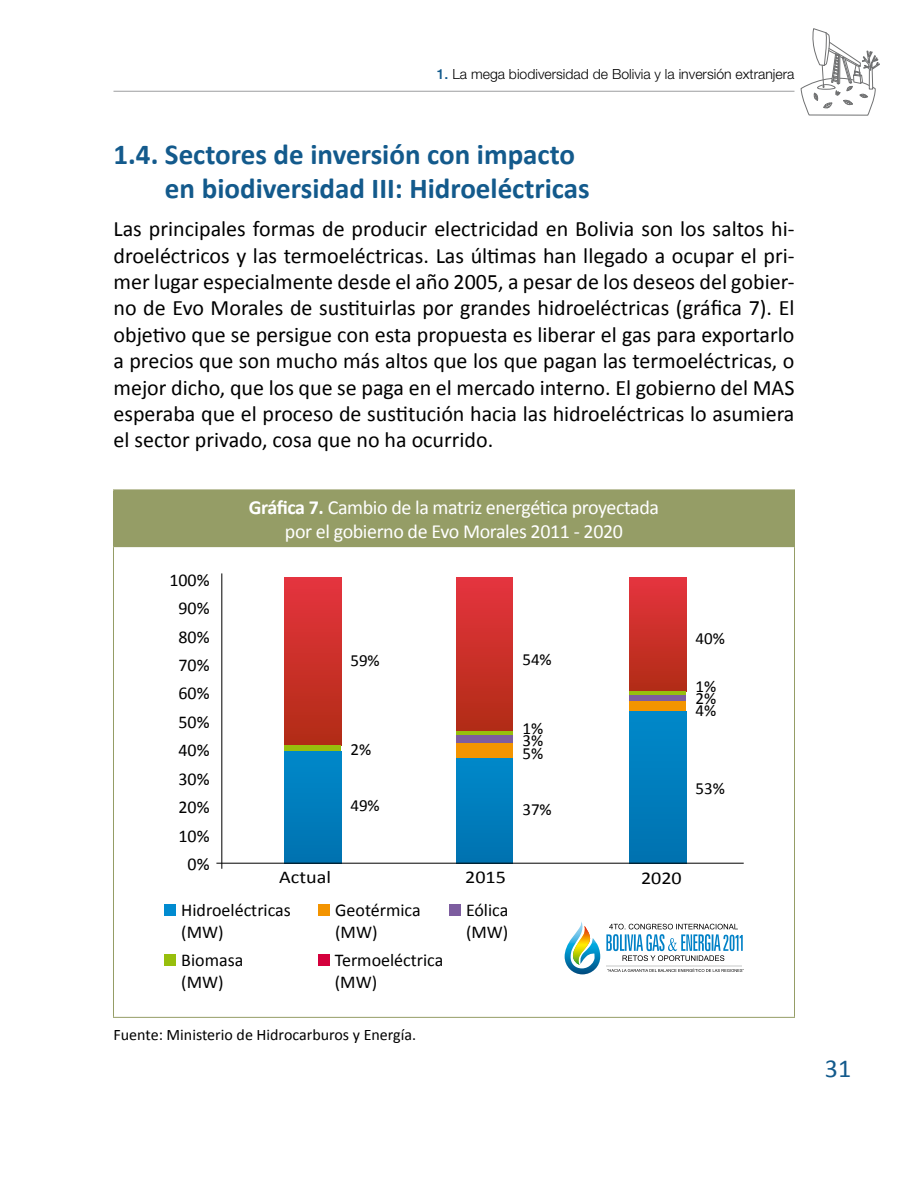
<style>
.page{position:relative;width:908px;height:1191px;background:#fff}
.page>*{position:absolute;margin:0;border:0;box-sizing:border-box;transform-origin:0 0}
.t1{font:700 29px/34.8px "Calibri";color:#135a8c}
.t2{font:26px "Calibri";color:#135a8c}
.t3{font:22px/26.4px "Calibri";color:#000;text-align:justify}
.t4{font:20px/24px "Calibri";letter-spacing:-.02em;color:#fff;text-align:center}
.t5{font:18px/21.6px "Calibri";color:#000}
.t6{font:18px "Calibri";color:#000;scale:1.12 1}
.t7{font:17px/12.6px "Calibri";color:#000;text-align:justify}
.t8{font:16px "Calibri";color:#000}
.t9{font:300 14px "Helvetica Neue";color:#000}
.s1{font-weight:500;color:#135a8c}
.s2{font-weight:700}
</style>
<div class="page">
<hr style="left:113px;top:91px;width:681px;height:1px;background:#9c9e9f">
<svg style="left:800px;top:28px;width:79px;height:87px"></svg>
<div style="left:113px;top:490px;width:681px;height:56px;background:#959d66"></div>
<hr style="left:113px;top:489px;width:681px;height:1px;background:#959d66">
<hr style="left:113px;top:546px;width:681px;height:1px;background:#959d66">
<hr style="left:113px;top:547px;width:1px;height:469px;background:#959d66">
<hr style="left:793px;top:547px;width:1px;height:469px;background:#959d66">
<hr style="left:113px;top:1016px;width:681px;height:1px;background:#959d66">
<div style="left:284px;top:577px;width:57px;height:168px;background:linear-gradient(to bottom,#e5343f,#b22c15)"></div>
<div style="left:456px;top:577px;width:56px;height:154px;background:linear-gradient(to bottom,#e5343f,#b22c15)"></div>
<div style="left:629px;top:577px;width:56px;height:114px;background:linear-gradient(to bottom,#e6343f,#b22c16)"></div>
<div style="left:284px;top:745px;width:57px;height:6px;background:#97bf0d"></div>
<div style="left:284px;top:751px;width:57px;height:112px;background:#007ebd"></div>
<hr style="left:456px;top:731px;width:56px;height:4px;background:#97bf0d">
<div style="left:456px;top:735px;width:56px;height:8px;background:#7d5d9f"></div>
<div style="left:456px;top:743px;width:56px;height:15px;background:#f39400"></div>
<div style="left:456px;top:758px;width:56px;height:106px;background:#007ebd"></div>
<hr style="left:629px;top:691px;width:56px;height:4px;background:#97bf0d">
<div style="left:629px;top:695px;width:56px;height:6px;background:#7d5d9f"></div>
<div style="left:629px;top:701px;width:56px;height:10px;background:#f39400"></div>
<div style="left:629px;top:711px;width:56px;height:153px;background:#007ebd"></div>
<svg style="left:564px;top:922px;width:36px;height:52px"></svg>
<hr style="left:606px;top:965px;width:136px;height:2px;background:#e2e3e3">
<svg style="left:607px;top:968px;width:136px;height:4px"></svg>
<svg style="left:606px;top:923px;width:136px;height:38px"></svg>
<hr style="left:221px;top:573px;width:1px;height:295px;background:#000">
<div style="left:164px;top:904px;width:11px;height:11px;background:#008bd0"></div>
<div style="left:318px;top:904px;width:11px;height:11px;background:#f39400"></div>
<div style="left:449px;top:904px;width:11px;height:11px;background:#7d5d9f"></div>
<div style="left:164px;top:954px;width:11px;height:11px;background:#97bf0d"></div>
<div style="left:318px;top:954px;width:11px;height:11px;background:#d4003c"></div>
<hr style="left:216px;top:862px;width:527px;height:1px;background:#000">
<p class="t9" style="left:436px;top:66px;width:359px"><span class="s1">1.</span> La mega biodiversidad de Bolivia y la inversión extranjera</p>
<h1 class="t1" style="left:165px;top:136px;width:426px;text-indent:-51px">1.4. Sectores de inversión con impacto en biodiversidad III: Hidroeléctricas</h1>
<p class="t3" style="left:113px;top:216px;width:682px">Las principales formas de producir electricidad en Bolivia son los saltos hi&shy;droeléctricos y las termoeléctricas. Las últimas han llegado a ocupar el pri&shy;mer lugar especialmente desde el año 2005, a pesar de los deseos del gobier&shy;no de Evo Morales de sustituirlas por grandes hidroeléctricas (gráfica 7). El objetivo que se persigue con esta propuesta es liberar el gas para exportarlo a precios que son mucho más altos que los que pagan las termoeléctricas, o mejor dicho, que los que se paga en el mercado interno. El gobierno del MAS esperaba que el proceso de sustitución hacia las hidroeléctricas lo asumiera el sector privado, cosa que no ha ocurrido.</p>
<p class="t5" style="left:169px;top:569px;width:42px">100%</p>
<p class="t5" style="left:178px;top:597px;width:33px">90%</p>
<p class="t5" style="left:178px;top:626px;width:33px">80%</p>
<p class="t5" style="left:178px;top:654px;width:33px">70%</p>
<p class="t5" style="left:178px;top:682px;width:33px">60%</p>
<p class="t5" style="left:178px;top:711px;width:33px">50%</p>
<p class="t5" style="left:178px;top:739px;width:33px">40%</p>
<p class="t5" style="left:178px;top:768px;width:33px">30%</p>
<p class="t5" style="left:178px;top:796px;width:33px">20%</p>
<p class="t5" style="left:178px;top:824px;width:33px">10%</p>
<p class="t5" style="left:187px;top:853px;width:23px">0%</p>
<p class="t4" style="left:248px;top:495px;width:412px"><span class="s2">Gráfica 7.</span> Cambio de la matriz energética proyectada por el gobierno de Evo Morales 2011 - 2020</p>
<p class="t7" style="left:350px;top:654px;width:31px">59%</p>
<p class="t7" style="left:350px;top:743px;width:22px">2%</p>
<p class="t7" style="left:350px;top:799px;width:31px">49%</p>
<p class="t7" style="left:522px;top:653px;width:31px">54%</p>
<p class="t7" style="left:522px;top:722px;width:22px">1% 3% 5%</p>
<p class="t7" style="left:522px;top:803px;width:31px">37%</p>
<p class="t6" style="left:279px;top:865px;width:48px">Actual</p>
<p class="t6" style="left:465px;top:866px;width:38px">2015</p>
<p class="t6" style="left:640px;top:867px;width:38px">2020</p>
<p class="t5" style="left:181px;top:899px;width:111px">Hidroeléctricas (MW)</p>
<p class="t5" style="left:335px;top:899px;width:87px">Geotérmica (MW)</p>
<p class="t5" style="left:466px;top:899px;width:44px">Eólica (MW)</p>
<p class="t5" style="left:181px;top:949px;width:64px">Biomasa (MW)</p>
<p class="t5" style="left:335px;top:949px;width:110px">Termoeléctrica (MW)</p>
<p class="t7" style="left:695px;top:632px;width:31px">40%</p>
<p class="t7" style="left:695px;top:680px;width:22px">1% 2% 4%</p>
<p class="t7" style="left:695px;top:782px;width:31px">53%</p>
<p class="t8" style="left:113px;top:1025px;width:304px">Fuente: Ministerio de Hidrocarburos y Energía.</p>
<p class="t2" style="left:824px;top:1052px;width:28px">31</p>
</div>
